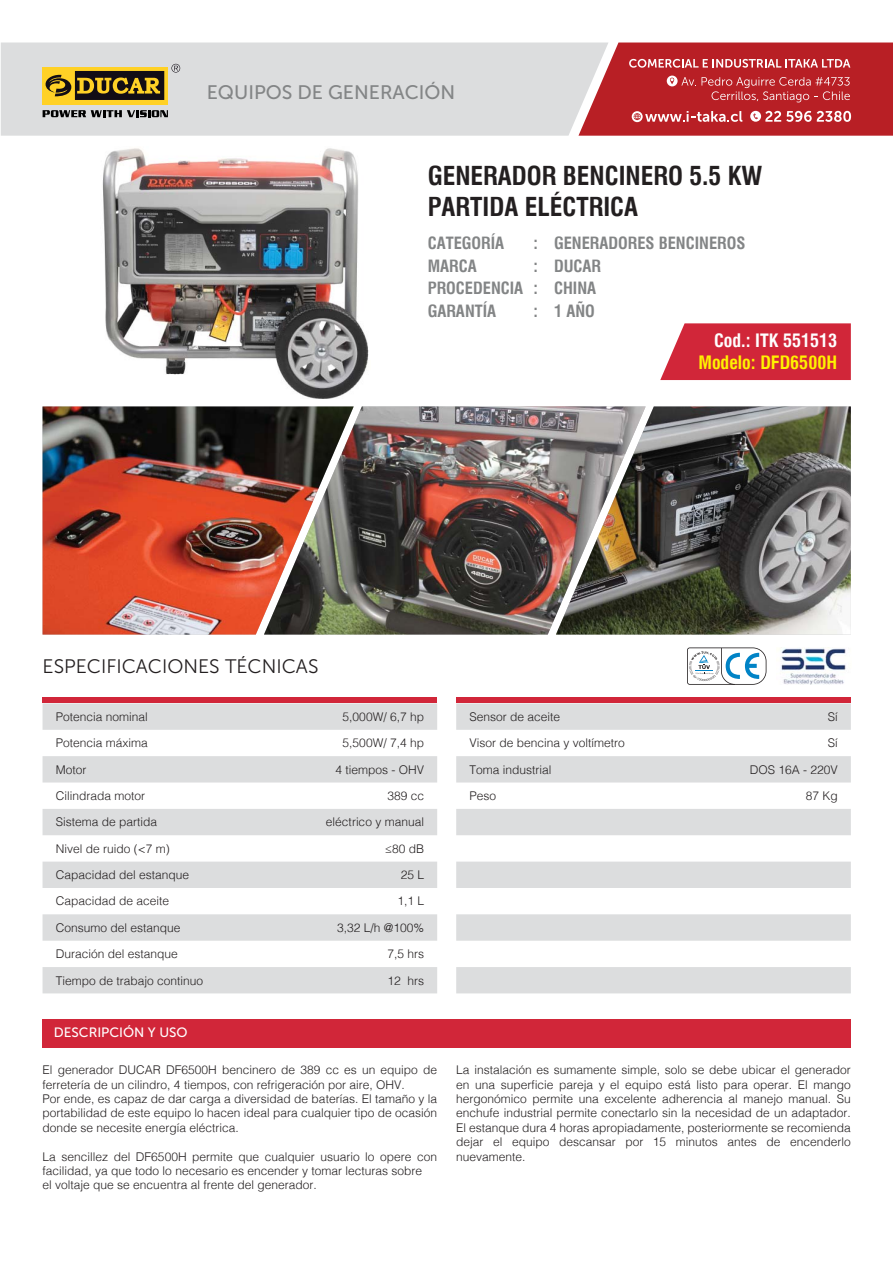
<style>
.page{position:relative;width:893px;height:1263px;background:#fff}
.page>*{position:absolute;margin:0;border:0;box-sizing:border-box;transform-origin:0 0}
.t1{font:700 condensed 25.5px/30.6px "Swiss 721 BT";color:#231f20}
.t2{font:19.5px "Museo Sans 300";color:#231f20}
.t3{font:19.5px "Museo Sans 500";color:#838586}
.t4{font:700 condensed 18px "Swiss 721 BT";color:#fff200}
.t5{font:700 condensed 18px "Swiss 721 BT";color:#fff}
.t6{font:700 condensed 16.5px/22.5px "Swiss 721 BT";color:#838586}
.t7{font:13.5px "Museo Sans 500";color:#fff}
.t8{font:300 12px/14.4px "Helvetica";color:#231f20}
</style>
<div class="page">
<div style="left:1px;top:43px;width:577px;height:93px;background:#dcddde"></div>
<svg style="left:578px;top:43px;width:314px;height:93px;background:#c03e43"></svg>
<div style="left:43px;top:67px;width:125px;height:37px;background:#ffd126"></div>
<svg style="left:171px;top:64px;width:9px;height:9px"></svg>
<svg style="left:46px;top:71px;width:118px;height:29px"></svg>
<svg style="left:43px;top:110px;width:125px;height:7px"></svg>
<img style="left:102px;top:148px;width:267px;height:251px">
<svg style="left:660px;top:323px;width:190px;height:57px;background:#d43647"></svg>
<svg style="left:43px;top:703px;width:394px;height:290px;fill:#dcddde"></svg>
<svg style="left:456px;top:703px;width:394px;height:290px;fill:#dcddde"></svg>
<div style="left:43px;top:697px;width:394px;height:6px;background:#d12639"></div>
<div style="left:456px;top:697px;width:394px;height:6px;background:#d12639"></div>
<div style="left:43px;top:1019px;width:807px;height:29px;background:#d12639"></div>
<img style="left:43px;top:406px;width:221px;height:229px">
<img style="left:264px;top:406px;width:292px;height:229px">
<img style="left:556px;top:406px;width:294px;height:229px">
<img style="left:781px;top:647px;width:65px;height:38px">
<svg style="left:687px;top:647px;width:79px;height:38px"></svg>
<h2 class="t3" style="left:207px;top:86px;width:250px">EQUIPOS DE GENERACIÓN</h2>
<h1 class="t1" style="left:427px;top:162px;width:336px">GENERADOR BENCINERO 5.5 KW<br>PARTIDA ELÉCTRICA</h1>
<h3 class="t6" style="left:427px;top:233px;width:97px">CATEGORÍA<br>MARCA<br>PROCEDENCIA<br>GARANTÍA</h3>
<h3 class="t6" style="left:533px;top:233px;width:6px;text-align:justify">: : : :</h3>
<h3 class="t6" style="left:554px;top:233px;width:193px">GENERADORES BENCINEROS<br>DUCAR<br>CHINA<br>1 AÑO</h3>
<h3 class="t5" style="left:714px;top:334px;width:124px">Cod.: ITK 551513</h3>
<h3 class="t4" style="left:698px;top:355px;width:140px">Modelo: DFD6500H</h3>
<h2 class="t2" style="left:43px;top:659px;width:277px">ESPECIFICACIONES TÉCNICAS</h2>
<p class="t8" style="left:56px;top:710px;width:94px">Potencia nominal</p>
<p class="t8" style="left:342px;top:710px;width:83px">5,000W/ 6,7 hp</p>
<p class="t8" style="left:56px;top:737px;width:94px">Potencia máxima</p>
<p class="t8" style="left:342px;top:737px;width:83px">5,500W/ 7,4 hp</p>
<p class="t8" style="left:56px;top:763px;width:32px">Motor</p>
<p class="t8" style="left:335px;top:763px;width:90px">4 tiempos - OHV</p>
<p class="t8" style="left:56px;top:790px;width:91px">Cilindrada motor</p>
<p class="t8" style="left:387px;top:790px;width:38px">389 cc</p>
<p class="t8" style="left:56px;top:816px;width:103px">Sistema de partida</p>
<p class="t8" style="left:326px;top:816px;width:100px">eléctrico y manual</p>
<p class="t8" style="left:56px;top:842px;width:115px">Nivel de ruido (&lt;7 m)</p>
<p class="t8" style="left:385px;top:842px;width:40px">≤80 dB</p>
<p class="t8" style="left:56px;top:869px;width:135px">Capacidad del estanque</p>
<p class="t8" style="left:400px;top:869px;width:25px">25 L</p>
<p class="t8" style="left:56px;top:895px;width:115px">Capacidad de aceite</p>
<p class="t8" style="left:397px;top:895px;width:28px">1,1 L</p>
<p class="t8" style="left:56px;top:921px;width:126px">Consumo del estanque</p>
<p class="t8" style="left:337px;top:921px;width:88px">3,32 L/h @100%</p>
<p class="t8" style="left:56px;top:948px;width:124px">Duración del estanque</p>
<p class="t8" style="left:387px;top:948px;width:38px">7,5 hrs</p>
<p class="t8" style="left:56px;top:974px;width:149px">Tiempo de trabajo continuo</p>
<p class="t8" style="left:387px;top:974px;width:38px">12 hrs</p>
<p class="t7" style="left:54px;top:1028px;width:135px">DESCRIPCIÓN Y USO</p>
<p class="t8" style="left:43px;top:1064px;width:396px">El generador DUCAR DF6500H bencinero de 389 cc es un equipo de ferretería de un cilindro, 4 tiempos, con refrigeración por aire, OHV.<br>Por ende, es capaz de dar carga a diversidad de baterías. El tamaño y la portabilidad de este equipo lo hacen ideal para cualquier tipo de ocasión donde se necesite energía eléctrica.</p>
<p class="t8" style="left:43px;top:1150px;width:396px">La sencillez del DF6500H permite que cualquier usuario lo opere con facilidad, ya que todo lo necesario es encender y tomar lecturas sobre<br>el voltaje que se encuentra al frente del generador.</p>
<p class="t8" style="left:469px;top:710px;width:92px">Sensor de aceite</p>
<p class="t8" style="left:827px;top:710px;width:11px">Sí</p>
<p class="t8" style="left:469px;top:737px;width:157px">Visor de bencina y voltímetro</p>
<p class="t8" style="left:827px;top:737px;width:11px">Sí</p>
<p class="t8" style="left:469px;top:763px;width:84px">Toma industrial</p>
<p class="t8" style="left:749px;top:763px;width:90px">DOS 16A - 220V</p>
<p class="t8" style="left:469px;top:790px;width:28px">Peso</p>
<p class="t8" style="left:805px;top:790px;width:34px">87 Kg</p>
<p class="t8" style="left:456px;top:1064px;width:396px;text-align:justify">La instalación es sumamente simple, solo se debe ubicar el generador en una superficie pareja y el equipo está listo para operar. El mango hergonómico permite una excelente adherencia al manejo manual. Su enchufe industrial permite conectarlo sin la necesidad de un adaptador.<br>El estanque dura 4 horas apropiadamente, posteriormente se recomienda dejar el equipo descansar por 15 minutos antes de encenderlo nuevamente.</p>
</div>
